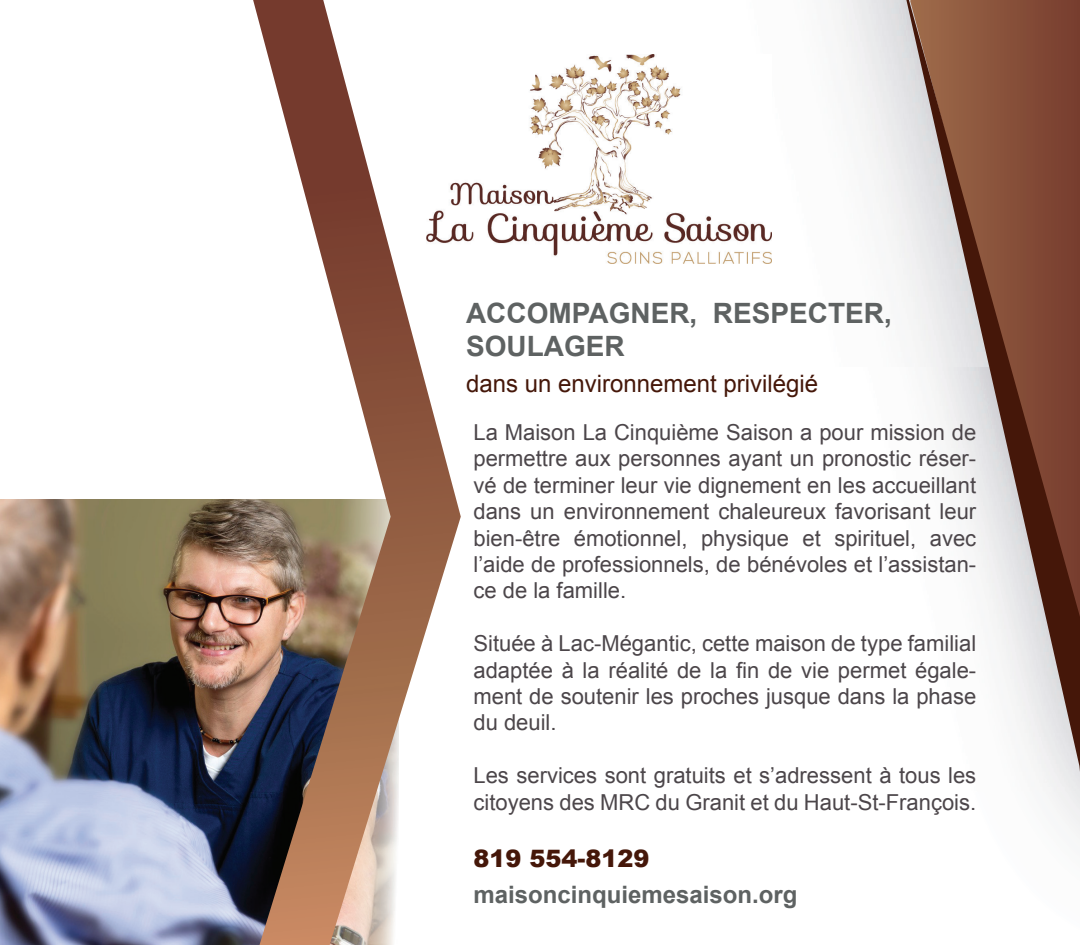
<style>
.page{position:relative;width:1080px;height:945px;background:#fff}
.page>*{position:absolute;margin:0;border:0;box-sizing:border-box;transform-origin:0 0}
.t1{font:700 28px/33.6px "Arial";color:#5e6262}
.t2{font:24px "Arial";color:#451709}
.t3{font:700 24px "Arial";color:#5e6262}
.t4{font:900 24px "Arial";color:#451709}
.t5{font:22px/26.4px "Arial";color:#4c464a;text-align:justify}
</style>
<div class="page">
<img style="left:723px;top:0;width:183px;height:280px">
<img style="left:0;top:499px;width:253px;height:446px">
<img style="left:461px;top:55px;width:310px;height:208px">
<svg style="left:253px;top:0;width:208px;height:945px"></svg>
<svg style="left:906px;top:0;width:174px;height:772px"></svg>
<p class="t1" style="left:466px;top:297px;width:427px">ACCOMPAGNER, RESPECTER,<br>SOULAGER</p>
<p class="t2" style="left:466px;top:367px;width:354px">dans un environnement privilégié</p>
<p class="t5" style="left:473px;top:419px;width:504px">La Maison La Cinquième Saison a pour mission de permettre aux personnes ayant un pronostic réser&shy;vé de terminer leur vie dignement en les accueillant dans un environnement chaleureux favorisant leur bien-être émotionnel, physique et spirituel, avec l’aide de professionnels, de bénévoles et l’assistan&shy;ce de la famille.</p>
<p class="t5" style="left:473px;top:630px;width:504px">Située à Lac-Mégantic, cette maison de type familial adaptée à la réalité de la fin de vie permet égale&shy;ment de soutenir les proches jusque dans la phase du deuil.</p>
<p class="t5" style="left:473px;top:762px;width:504px">Les services sont gratuits et s’adressent à tous les citoyens des MRC du Granit et du Haut-St-François.</p>
<p class="t4" style="left:473px;top:841px;width:178px">819 554-8129</p>
<p class="t3" style="left:473px;top:878px;width:326px">maisoncinquiemesaison.org</p>
</div>
